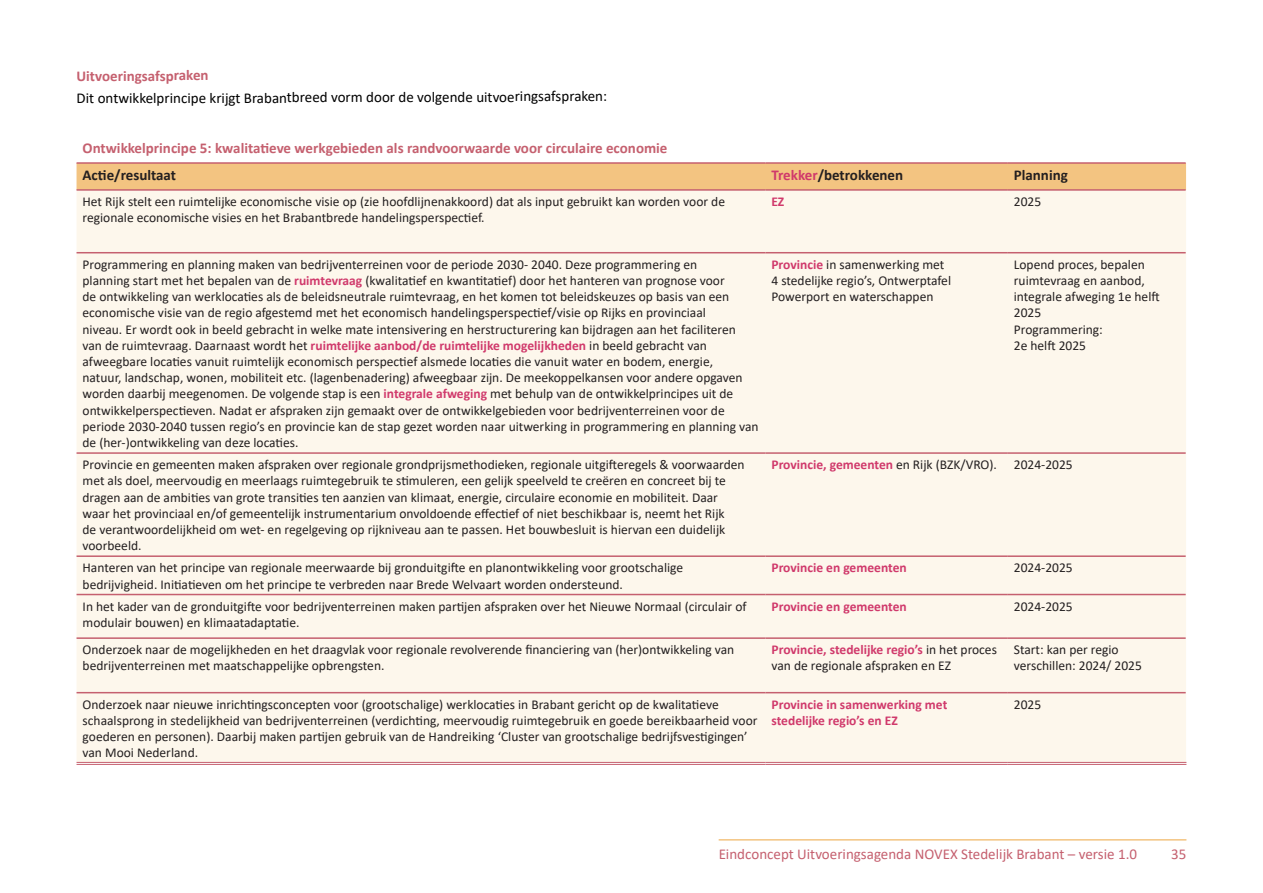
<style>
.page{position:relative;width:1263px;height:893px;background:#fff}
.page>*{position:absolute;margin:0;border:0;box-sizing:border-box;transform-origin:0 0}
.t1{font:700 15px "Calibri";color:#c5606f}
.t2{font:15px "Calibri";letter-spacing:-.005em;color:#000}
.t3{font:15px "Calibri";color:#c5606f}
.t4{font:700 15px "Calibri";color:#231f20}
.t5{font:13.5px/16.2px "Calibri";color:#231f20}
.t6{font:700 13.5px/16.2px "Calibri";color:#d0396b}
.s1{color:#d0396b}
.s2{font-weight:700;color:#d0396b}
.s3{font-weight:400;color:#231f20}
</style>
<div class="page">
<hr style="left:719px;top:839px;width:467px;height:2px;background:#f3c481">
<div style="left:77px;top:164px;width:1109px;height:25px;background:#f3c481"></div>
<div style="left:77px;top:191px;width:1109px;height:571px;background:#fdf7ec"></div>
<hr style="left:77px;top:762px;width:688px;height:1px;background:#c5606f">
<hr style="left:77px;top:764px;width:688px;height:1px;background:#c5606f">
<hr style="left:765px;top:762px;width:243px;height:1px;background:#c5606f">
<hr style="left:765px;top:764px;width:243px;height:1px;background:#c5606f">
<hr style="left:1008px;top:762px;width:178px;height:1px;background:#c5606f">
<hr style="left:1008px;top:764px;width:178px;height:1px;background:#c5606f">
<hr style="left:77px;top:162px;width:688px;height:2px;background:#c5606f">
<hr style="left:77px;top:189px;width:688px;height:2px;background:#c5606f">
<hr style="left:77px;top:252px;width:688px;height:1px;background:#c5606f">
<hr style="left:77px;top:452px;width:688px;height:2px;background:#c5606f">
<hr style="left:77px;top:555px;width:688px;height:2px;background:#c5606f">
<hr style="left:77px;top:594px;width:688px;height:1px;background:#c5606f">
<hr style="left:77px;top:637px;width:688px;height:2px;background:#c5606f">
<hr style="left:77px;top:692px;width:688px;height:1px;background:#c5606f">
<hr style="left:765px;top:162px;width:243px;height:2px;background:#c5606f">
<hr style="left:765px;top:189px;width:243px;height:2px;background:#c5606f">
<hr style="left:765px;top:252px;width:243px;height:1px;background:#c5606f">
<hr style="left:765px;top:452px;width:243px;height:2px;background:#c5606f">
<hr style="left:765px;top:555px;width:243px;height:2px;background:#c5606f">
<hr style="left:765px;top:594px;width:243px;height:1px;background:#c5606f">
<hr style="left:765px;top:637px;width:243px;height:2px;background:#c5606f">
<hr style="left:765px;top:692px;width:243px;height:1px;background:#c5606f">
<hr style="left:1008px;top:162px;width:178px;height:2px;background:#c5606f">
<hr style="left:1008px;top:189px;width:178px;height:2px;background:#c5606f">
<hr style="left:1008px;top:252px;width:178px;height:1px;background:#c5606f">
<hr style="left:1008px;top:452px;width:178px;height:2px;background:#c5606f">
<hr style="left:1008px;top:555px;width:178px;height:2px;background:#c5606f">
<hr style="left:1008px;top:594px;width:178px;height:1px;background:#c5606f">
<hr style="left:1008px;top:637px;width:178px;height:2px;background:#c5606f">
<hr style="left:1008px;top:692px;width:178px;height:1px;background:#c5606f">
<p class="t1" style="left:76px;top:65px;width:134px">Uitvoeringsafspraken</p>
<p class="t2" style="left:77px;top:87px;width:532px">Dit ontwikkelprincipe krijgt Brabantbreed vorm door de volgende uitvoeringsafspraken:</p>
<p class="t1" style="left:83px;top:138px;width:586px">Ontwikkelprincipe 5: kwalitatieve werkgebieden als randvoorwaarde voor circulaire economie</p>
<p class="t4" style="left:83px;top:165px;width:95px">Actie/resultaat</p>
<p class="t4" style="left:771px;top:165px;width:133px"><span class="s1">Trekker</span>/betrokkenen</p>
<p class="t4" style="left:1014px;top:165px;width:56px">Planning</p>
<p class="t5" style="left:83px;top:193px;width:644px">Het Rijk stelt een ruimtelijke economische visie op (zie hoofdlijnenakkoord) dat als input gebruikt kan worden voor de regionale economische visies en het Brabantbrede handelingsperspectief.</p>
<p class="t6" style="left:771px;top:193px;width:14px">EZ</p>
<p class="t5" style="left:1014px;top:193px;width:29px">2025</p>
<p class="t5" style="left:83px;top:256px;width:678px">Programmering en planning maken van bedrijventerreinen voor de periode 2030- 2040. Deze programmering en<br>planning start met het bepalen van de <span class="s2">ruimtevraag</span> (kwalitatief en kwantitatief) door het hanteren van prognose voor<br>de ontwikkeling van werklocaties als de beleidsneutrale ruimtevraag, en het komen tot beleidskeuzes op basis van een economische visie van de regio afgestemd met het economisch handelingsperspectief/visie op Rijks en provinciaal<br>niveau. Er wordt ook in beeld gebracht in welke mate intensivering en herstructurering kan bijdragen aan het faciliteren van de ruimtevraag. Daarnaast wordt het <span class="s2">ruimtelijke aanbod/de ruimtelijke mogelijkheden</span> in beeld gebracht van afweegbare locaties vanuit ruimtelijk economisch perspectief alsmede locaties die vanuit water en bodem, energie,<br>natuur, landschap, wonen, mobiliteit etc. (lagenbenadering) afweegbaar zijn. De meekoppelkansen voor andere opgaven worden daarbij meegenomen. De volgende stap is een <span class="s2">integrale afweging</span> met behulp van de ontwikkelprincipes uit de ontwikkelperspectieven. Nadat er afspraken zijn gemaakt over de ontwikkelgebieden voor bedrijventerreinen voor de periode 2030-2040 tussen regio’s en provincie kan de stap gezet worden naar uitwerking in programmering en planning van de (her-)ontwikkeling van deze locaties.</p>
<p class="t5" style="left:771px;top:256px;width:181px"><span class="s2">Provincie</span> in samenwerking met<br>4 stedelijke regio’s, Ontwerptafel<br>Powerport en waterschappen</p>
<p class="t5" style="left:1014px;top:256px;width:147px">Lopend proces, bepalen ruimtevraag en aanbod, integrale afweging 1e helft<br>2025<br>Programmering:<br>2e helft 2025</p>
<p class="t5" style="left:83px;top:456px;width:663px">Provincie en gemeenten maken afspraken over regionale grondprijsmethodieken, regionale uitgifteregels &amp; voorwaarden met als doel, meervoudig en meerlaags ruimtegebruik te stimuleren, een gelijk speelveld te creëren en concreet bij te dragen aan de ambities van grote transities ten aanzien van klimaat, energie, circulaire economie en mobiliteit. Daar waar het provinciaal en/of gemeentelijk instrumentarium onvoldoende effectief of niet beschikbaar is, neemt het Rijk<br>de verantwoordelijkheid om wet- en regelgeving op rijkniveau aan te passen. Het bouwbesluit is hiervan een duidelijk voorbeeld.</p>
<p class="t6" style="left:771px;top:456px;width:227px">Provincie, gemeenten <span class="s3">en Rijk (BZK/VRO).</span></p>
<p class="t5" style="left:1014px;top:456px;width:60px">2024-2025</p>
<p class="t5" style="left:83px;top:559px;width:602px">Hanteren van het principe van regionale meerwaarde bij gronduitgifte en planontwikkeling voor grootschalige bedrijvigheid. Initiatieven om het principe te verbreden naar Brede Welvaart worden ondersteund.</p>
<p class="t6" style="left:771px;top:560px;width:137px">Provincie en gemeenten</p>
<p class="t5" style="left:1014px;top:559px;width:60px">2024-2025</p>
<p class="t5" style="left:83px;top:598px;width:665px">In het kader van de gronduitgifte voor bedrijventerreinen maken partijen afspraken over het Nieuwe Normaal (circulair of modulair bouwen) en klimaatadaptatie.</p>
<p class="t6" style="left:771px;top:598px;width:137px">Provincie en gemeenten</p>
<p class="t5" style="left:1014px;top:598px;width:60px">2024-2025</p>
<p class="t5" style="left:83px;top:641px;width:653px">Onderzoek naar de mogelijkheden en het draagvlak voor regionale revolverende financiering van (her)ontwikkeling van bedrijventerreinen met maatschappelijke opbrengsten.</p>
<p class="t5" style="left:771px;top:641px;width:227px"><span class="s2">Provincie, stedelijke regio’s</span> in het proces van de regionale afspraken en EZ</p>
<p class="t5" style="left:1014px;top:641px;width:130px">Start: kan per regio verschillen: 2024/ 2025</p>
<p class="t5" style="left:83px;top:696px;width:676px">Onderzoek naar nieuwe inrichtingsconcepten voor (grootschalige) werklocaties in Brabant gericht op de kwalitatieve schaalsprong in stedelijkheid van bedrijventerreinen (verdichting, meervoudig ruimtegebruik en goede bereikbaarheid voor goederen en personen). Daarbij maken partijen gebruik van de Handreiking ‘Cluster van grootschalige bedrijfsvestigingen’ van Mooi Nederland.</p>
<p class="t6" style="left:771px;top:696px;width:177px">Provincie in samenwerking met stedelijke regio’s en EZ</p>
<p class="t5" style="left:1014px;top:696px;width:29px">2025</p>
<p class="t3" style="left:719px;top:843px;width:420px">Eindconcept Uitvoeringsagenda NOVEX Stedelijk Brabant – versie 1.0</p>
<p class="t3" style="left:1171px;top:843px;width:17px">35</p>
</div>
